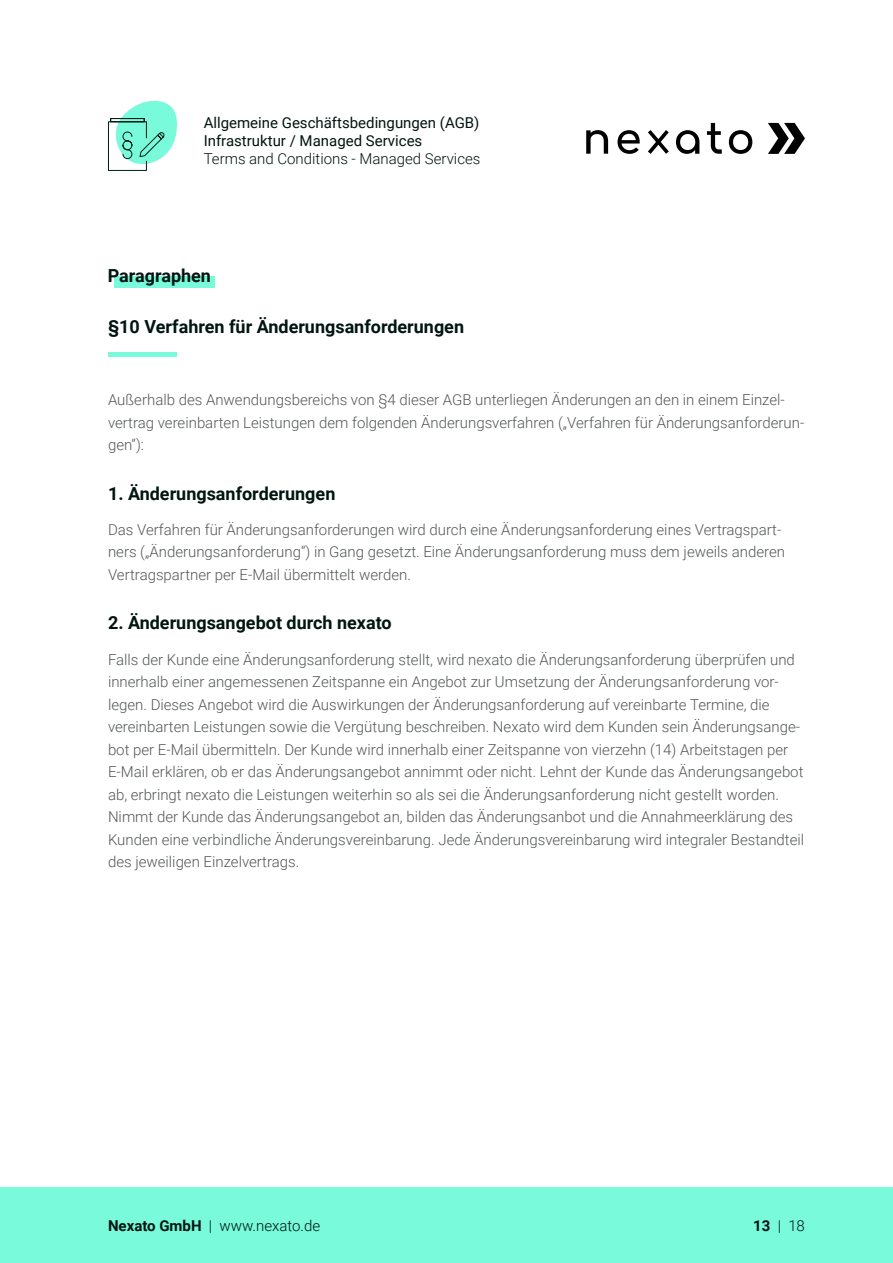
<style>
.page{position:relative;width:893px;height:1263px;background:#fff}
.page>*{position:absolute;margin:0;border:0;box-sizing:border-box;transform-origin:0 0}
.Subheadline_-_Absatz{font:700 18px "Roboto";color:#001511}
.Headline_-_Paragraph{font:700 18px "Roboto";color:#001511}
.Headline_-_Paragraph-2{font:300 15px/22.5px "Roboto";color:#535758}
.t1{font:15px/18px "Roboto";color:#001511}
.t2{font:300 15px "Roboto";color:#001511}
.s1{font-weight:700}
</style>
<div class="page">
<div style="left:0;top:1187px;width:893px;height:76px;background:#78fadb"></div>
<div style="left:114px;top:276px;width:101px;height:12px;background:#78fadb"></div>
<svg style="left:768px;top:123px;width:37px;height:31px"></svg>
<svg style="left:586px;top:130px;width:22px;height:24px"></svg>
<svg style="left:617px;top:130px;width:23px;height:24px"></svg>
<svg style="left:676px;top:130px;width:23px;height:24px"></svg>
<svg style="left:707px;top:123px;width:15px;height:31px"></svg>
<svg style="left:729px;top:130px;width:23px;height:24px"></svg>
<svg style="left:648px;top:130px;width:21px;height:24px"></svg>
<svg style="left:108px;top:100px;width:69px;height:71px"></svg>
<div style="left:108px;top:352px;width:68px;height:5px;background:#78fadb"></div>
<p class="t1" style="left:204px;top:113px;width:277px">Allgemeine Geschäftsbedingungen (AGB)<br>Infrastruktur / Managed Services</p>
<p class="t2" style="left:204px;top:148px;width:278px">Terms and Conditions - Managed Services</p>
<p class="Headline_-_Paragraph" style="left:108px;top:263px;width:105px">Paragraphen</p>
<p class="Headline_-_Paragraph" style="left:108px;top:314px;width:358px">§10 Verfahren für Änderungsanforderungen</p>
<p class="Headline_-_Paragraph-2" style="left:108px;top:388px;width:698px">Außerhalb des Anwendungsbereichs von §4 dieser AGB unterliegen Änderungen an den in einem Einzel&shy;vertrag vereinbarten Leistungen dem folgenden Änderungsverfahren („Verfahren für Änderungsanforderun&shy;gen“):</p>
<p class="Subheadline_-_Absatz" style="left:108px;top:481px;width:229px">1. Änderungsanforderungen</p>
<p class="Headline_-_Paragraph-2" style="left:108px;top:518px;width:678px">Das Verfahren für Änderungsanforderungen wird durch eine Änderungsanforderung eines Vertragspart&shy;ners („Änderungsanforderung“) in Gang gesetzt. Eine Änderungsanforderung muss dem jeweils anderen<br>Vertragspartner per E-Mail übermittelt werden.</p>
<p class="Subheadline_-_Absatz" style="left:108px;top:610px;width:285px">2. Änderungsangebot durch nexato</p>
<p class="Headline_-_Paragraph-2" style="left:108px;top:647px;width:698px">Falls der Kunde eine Änderungsanforderung stellt, wird nexato die Änderungsanforderung überprüfen und innerhalb einer angemessenen Zeitspanne ein Angebot zur Umsetzung der Änderungsanforderung vor&shy;legen. Dieses Angebot wird die Auswirkungen der Änderungsanforderung auf vereinbarte Termine, die vereinbarten Leistungen sowie die Vergütung beschreiben. Nexato wird dem Kunden sein Änderungsange&shy;bot per E-Mail übermitteln. Der Kunde wird innerhalb einer Zeitspanne von vierzehn (14) Arbeitstagen per E-Mail erklären, ob er das Änderungsangebot annimmt oder nicht. Lehnt der Kunde das Änderungsangebot ab, erbringt nexato die Leistungen weiterhin so als sei die Änderungsanforderung nicht gestellt worden.<br>Nimmt der Kunde das Änderungsangebot an, bilden das Änderungsanbot und die Annahmeerklärung des Kunden eine verbindliche Änderungsvereinbarung. Jede Änderungsvereinbarung wird integraler Bestandteil des jeweiligen Einzelvertrags.</p>
<p class="t2" style="left:108px;top:1215px;width:214px"><span class="s1">Nexato GmbH</span> | www.nexato.de</p>
<p class="t2" style="left:753px;top:1215px;width:53px"><span class="s1">13</span> | 18</p>
</div>
